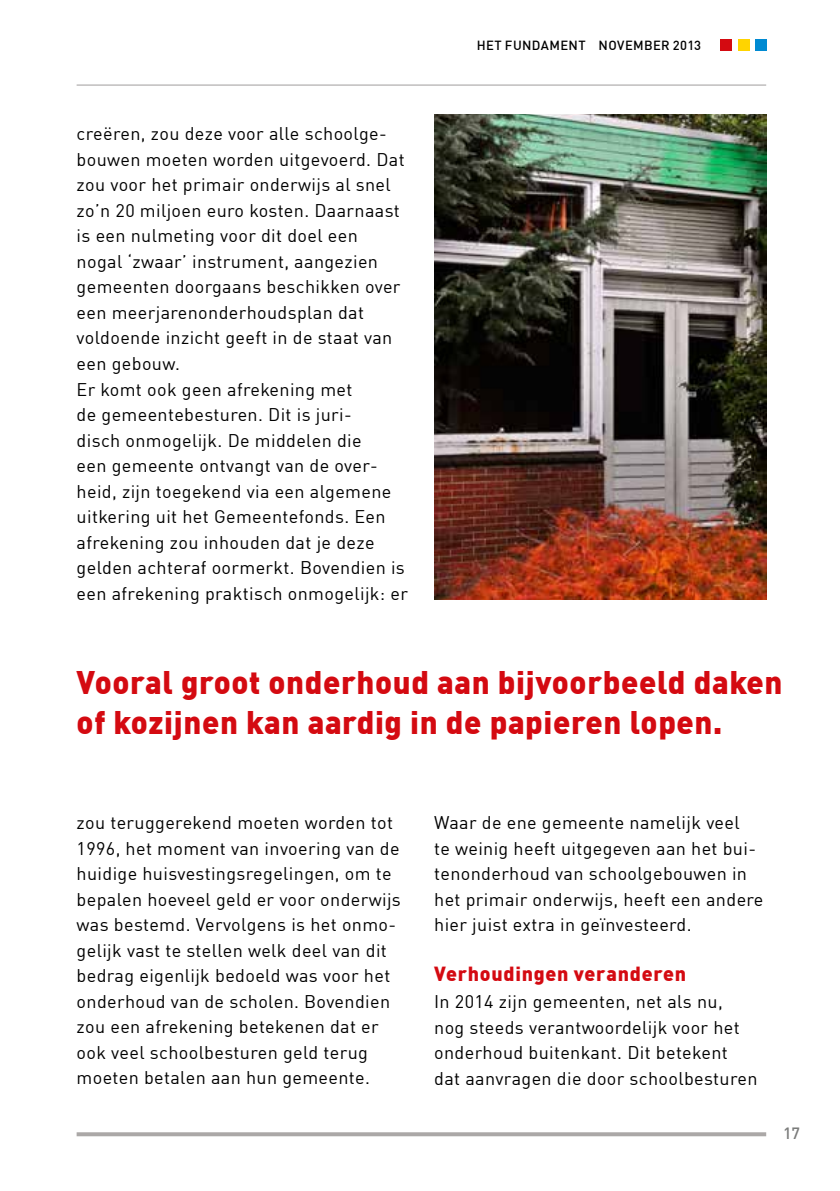
<style>
.page{position:relative;width:840px;height:1191px;background:#fff}
.page>*{position:absolute;margin:0;border:0;box-sizing:border-box;transform-origin:0 0}
.t1{font:900 32px/40px "DIN Offc Pro";letter-spacing:.02em;color:#d40a11}
.t2{font:900 20px "DIN Offc Pro";letter-spacing:.035em;color:#d40a11}
.t3{font:18px/25.6px "DIN Offc Pro";letter-spacing:.02em;color:#000}
.t4{font:500 16px "DIN Offc Pro";color:#7a7b7a}
.t5{font:500 13px "DIN Offc Pro";letter-spacing:.025em;color:#000}
</style>
<div class="page">
<svg style="left:77px;top:1132px;width:688px;height:4px;background:#b0aead"></svg>
<hr style="left:77px;top:85px;width:688px;height:1px;background:#9f9d9c">
<img style="left:434px;top:115px;width:331px;height:485px">
<div style="left:754px;top:40px;width:11px;height:11px;background:#008ad2"></div>
<div style="left:737px;top:40px;width:11px;height:11px;background:#ffd400"></div>
<div style="left:720px;top:40px;width:11px;height:11px;background:#d40a11"></div>
<p class="t3" style="left:77px;top:119px;width:333px">creëren, zou deze voor alle schoolge&shy;bouwen moeten worden uitgevoerd. Dat zou voor het primair onderwijs al snel zo’n 20 miljoen euro kosten. Daarnaast is een nulmeting voor dit doel een nogal ‘zwaar’ instrument, aangezien gemeenten doorgaans beschikken over een meerjarenonderhoudsplan dat voldoende inzicht geeft in de staat van een gebouw.<br>Er komt ook geen afrekening met<br>de gemeentebesturen. Dit is juri-<br>disch onmogelijk. De middelen die<br>een gemeente ontvangt van de over&shy;heid, zijn toegekend via een algemene uitkering uit het Gemeentefonds. Een afrekening zou inhouden dat je deze gelden achteraf oormerkt. Bovendien is een afrekening praktisch onmogelijk: er</p>
<p class="t5" style="left:476px;top:35px;width:226px">HET FUNDAMENT NOVEMBER 2013</p>
<h1 class="t1" style="left:77px;top:657px;width:707px">Vooral groot onderhoud aan bijvoorbeeld daken of kozijnen kan aardig in de papieren lopen.</h1>
<p class="t3" style="left:77px;top:808px;width:325px">zou teruggerekend moeten worden tot 1996, het moment van invoering van de huidige huisvestingsregelingen, om te bepalen hoeveel geld er voor onderwijs was bestemd. Vervolgens is het onmo&shy;gelijk vast te stellen welk deel van dit bedrag eigenlijk bedoeld was voor het onderhoud van de scholen. Bovendien zou een afrekening betekenen dat er ook veel schoolbesturen geld terug moeten betalen aan hun gemeente.</p>
<p class="t3" style="left:434px;top:808px;width:330px">Waar de ene gemeente namelijk veel<br>te weinig heeft uitgegeven aan het bui&shy;tenonderhoud van schoolgebouwen in het primair onderwijs, heeft een andere hier juist extra in geïnvesteerd.</p>
<p class="t2" style="left:434px;top:956px;width:253px">Verhoudingen veranderen</p>
<p class="t3" style="left:434px;top:987px;width:325px">In 2014 zijn gemeenten, net als nu,<br>nog steeds verantwoordelijk voor het onderhoud buitenkant. Dit betekent dat aanvragen die door schoolbesturen</p>
<p class="t4" style="left:782px;top:1120px;width:18px">17</p>
</div>
